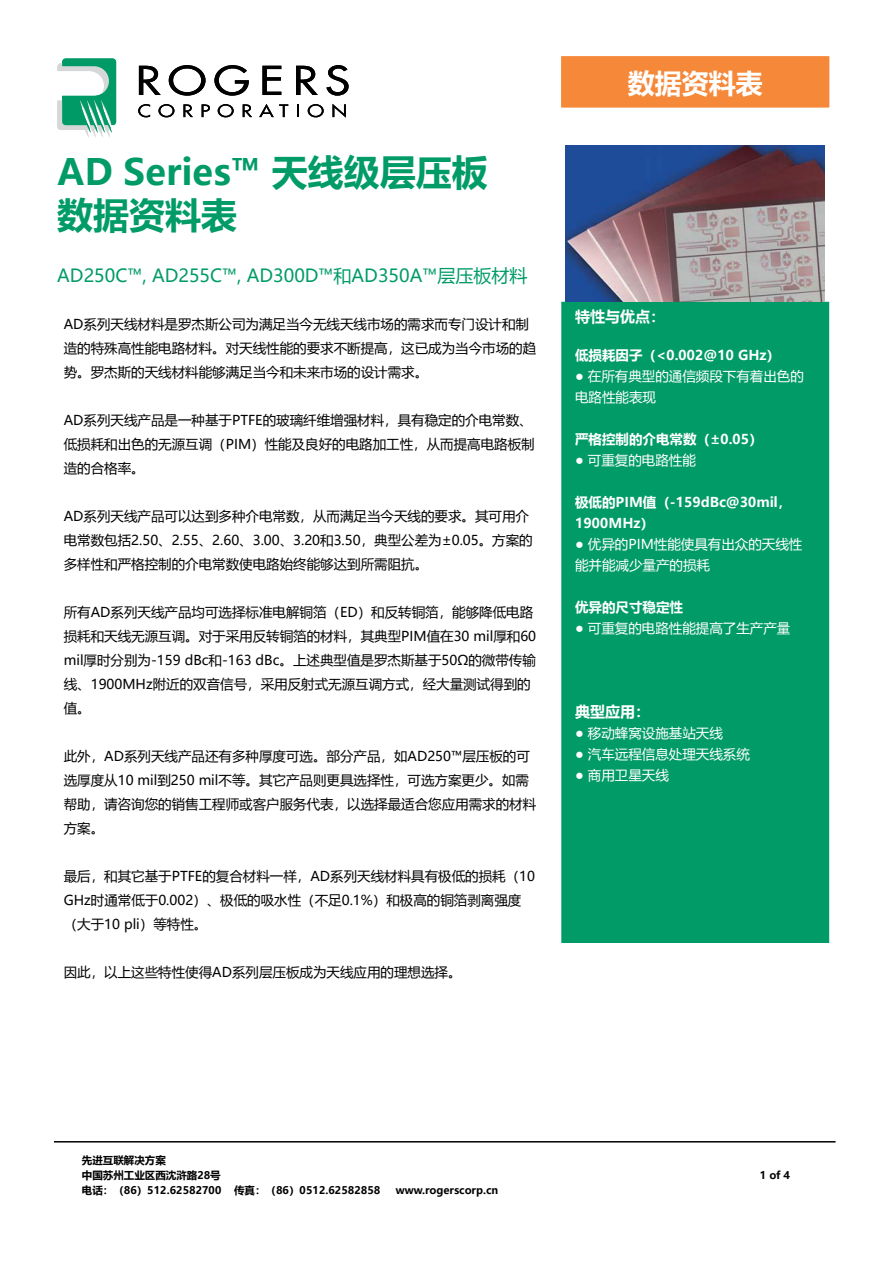
<style>
.page{position:relative;width:893px;height:1263px;background:#fff}
.page>*{position:absolute;margin:0;border:0;box-sizing:border-box;transform-origin:0 0}
.t1{font:700 36px/43.2px "Microsoft Ya Hei";color:#009b67}
.t2{font:700 27px "Microsoft Ya Hei";color:#fff}
.t3{font:18px "Microsoft Ya Hei";color:#009b67}
.t4{font:700 15px "Microsoft Ya Hei";color:#fff}
.t5{font:13.5px/24px "Microsoft Ya Hei";color:#000}
.t6{font:13.5px/21px "Microsoft Ya Hei";color:#fff}
.t7{font:700 13.5px/21px "Microsoft Ya Hei";color:#fff}
.t8{font:700 10.5px/15px "Microsoft Ya Hei";color:#000}
</style>
<div class="page">
<hr style="left:54px;top:1141px;width:782px;height:1px;background:#000">
<div style="left:561px;top:302px;width:268px;height:641px;background:#009b67;border:2px solid #009b67"></div>
<svg style="left:57px;top:58px;width:59px;height:79px"></svg>
<svg style="left:139px;top:66px;width:22px;height:29px"></svg>
<svg style="left:169px;top:65px;width:37px;height:31px"></svg>
<svg style="left:214px;top:65px;width:35px;height:31px"></svg>
<svg style="left:262px;top:66px;width:19px;height:29px"></svg>
<svg style="left:296px;top:66px;width:22px;height:29px"></svg>
<svg style="left:326px;top:65px;width:23px;height:31px"></svg>
<svg style="left:138px;top:104px;width:12px;height:13px"></svg>
<svg style="left:158px;top:104px;width:16px;height:13px"></svg>
<svg style="left:183px;top:104px;width:10px;height:13px"></svg>
<svg style="left:202px;top:104px;width:8px;height:13px"></svg>
<svg style="left:218px;top:104px;width:16px;height:13px"></svg>
<svg style="left:243px;top:104px;width:9px;height:13px"></svg>
<svg style="left:259px;top:104px;width:29px;height:13px"></svg>
<svg style="left:297px;top:104px;width:2px;height:13px"></svg>
<svg style="left:308px;top:104px;width:16px;height:13px"></svg>
<svg style="left:332px;top:104px;width:14px;height:14px"></svg>
<div style="left:561px;top:56px;width:268px;height:51px;background:#f68839;border:2px solid #f68839"></div>
<img style="left:565px;top:145px;width:259px;height:157px">
<h1 class="t1" style="left:57px;top:149px;width:432px">AD Series™ 天线级层压板数据资料表</h1>
<h3 class="t3" style="left:57px;top:263px;width:472px">AD250C™, AD255C™, AD300D™和AD350A™层压板材料</h3>
<p class="t5" style="left:64px;top:312px;width:474px">AD系列天线材料是罗杰斯公司为满足当今无线天线市场的需求而专门设计和制造的特殊高性能电路材料。对天线性能的要求不断提高，这已成为当今市场的趋势。罗杰斯的天线材料能够满足当今和未来市场的设计需求。</p>
<p class="t5" style="left:64px;top:408px;width:472px">AD系列天线产品是一种基于PTFE的玻璃纤维增强材料，具有稳定的介电常数、低损耗和出色的无源互调（PIM）性能及良好的电路加工性，从而提高电路板制造的合格率。</p>
<p class="t5" style="left:64px;top:504px;width:470px">AD系列天线产品可以达到多种介电常数，从而满足当今天线的要求。其可用介电常数包括2.50、2.55、2.60、3.00、3.20和3.50，典型公差为±0.05。方案的多样性和严格控制的介电常数使电路始终能够达到所需阻抗。</p>
<p class="t5" style="left:64px;top:600px;width:474px">所有AD系列天线产品均可选择标准电解铜箔（ED）和反转铜箔，能够降低电路损耗和天线无源互调。对于采用反转铜箔的材料，其典型PIM值在30 mil厚和60 mil厚时分别为-159 dBc和-163 dBc。上述典型值是罗杰斯基于50Ω的微带传输线、1900MHz附近的双音信号，采用反射式无源互调方式，经大量测试得到的值。</p>
<p class="t5" style="left:64px;top:744px;width:474px">此外，AD系列天线产品还有多种厚度可选。部分产品，如AD250™层压板的可选厚度从10 mil到250 mil不等。其它产品则更具选择性，可选方案更少。如需帮助，请咨询您的销售工程师或客户服务代表，以选择最适合您应用需求的材料方案。</p>
<p class="t5" style="left:64px;top:864px;width:473px">最后，和其它基于PTFE的复合材料一样，AD系列天线材料具有极低的损耗（10<br>GHz时通常低于0.002）、极低的吸水性（不足0.1%）和极高的铜箔剥离强度（大于10 pli）等特性。</p>
<p class="t5" style="left:64px;top:960px;width:399px">因此，以上这些特性使得AD系列层压板成为天线应用的理想选择。</p>
<h2 class="t2" style="left:628px;top:64px;width:136px">数据资料表</h2>
<p class="t4" style="left:575px;top:306px;width:91px">特性与优点：</p>
<p class="t7" style="left:575px;top:344px;width:206px">低损耗因子（&lt;0.002@10 GHz）</p>
<p class="t6" style="left:575px;top:365px;width:230px">● 在所有典型的通信频段下有着出色的电路性能表现</p>
<p class="t7" style="left:575px;top:428px;width:189px">严格控制的介电常数（±0.05）</p>
<p class="t6" style="left:575px;top:449px;width:122px">● 可重复的电路性能</p>
<p class="t7" style="left:575px;top:491px;width:218px">极低的PIM值（-159dBc@30mil，<br>1900MHz）</p>
<p class="t6" style="left:575px;top:533px;width:229px">● 优异的PIM性能使具有出众的天线性能并能减少量产的损耗</p>
<p class="t7" style="left:575px;top:596px;width:109px">优异的尺寸稳定性</p>
<p class="t6" style="left:575px;top:617px;width:217px">● 可重复的电路性能提高了生产产量</p>
<p class="t4" style="left:575px;top:701px;width:76px">典型应用：</p>
<p class="t6" style="left:575px;top:722px;width:149px">● 移动蜂窝设施基站天线</p>
<p class="t6" style="left:575px;top:743px;width:176px">● 汽车远程信息处理天线系统</p>
<p class="t6" style="left:575px;top:764px;width:95px">● 商用卫星天线</p>
<p class="t8" style="left:82px;top:1152px;width:300px">先进互联解决方案<br>中国苏州工业区西沈浒路28号<br>电话：（86）512.62582700 传真：（86）0512.62582858</p>
<p class="t8" style="left:396px;top:1182px;width:104px">www.rogerscorp.cn</p>
<p class="t8" style="left:760px;top:1167px;width:32px">1 of 4</p>
</div>
